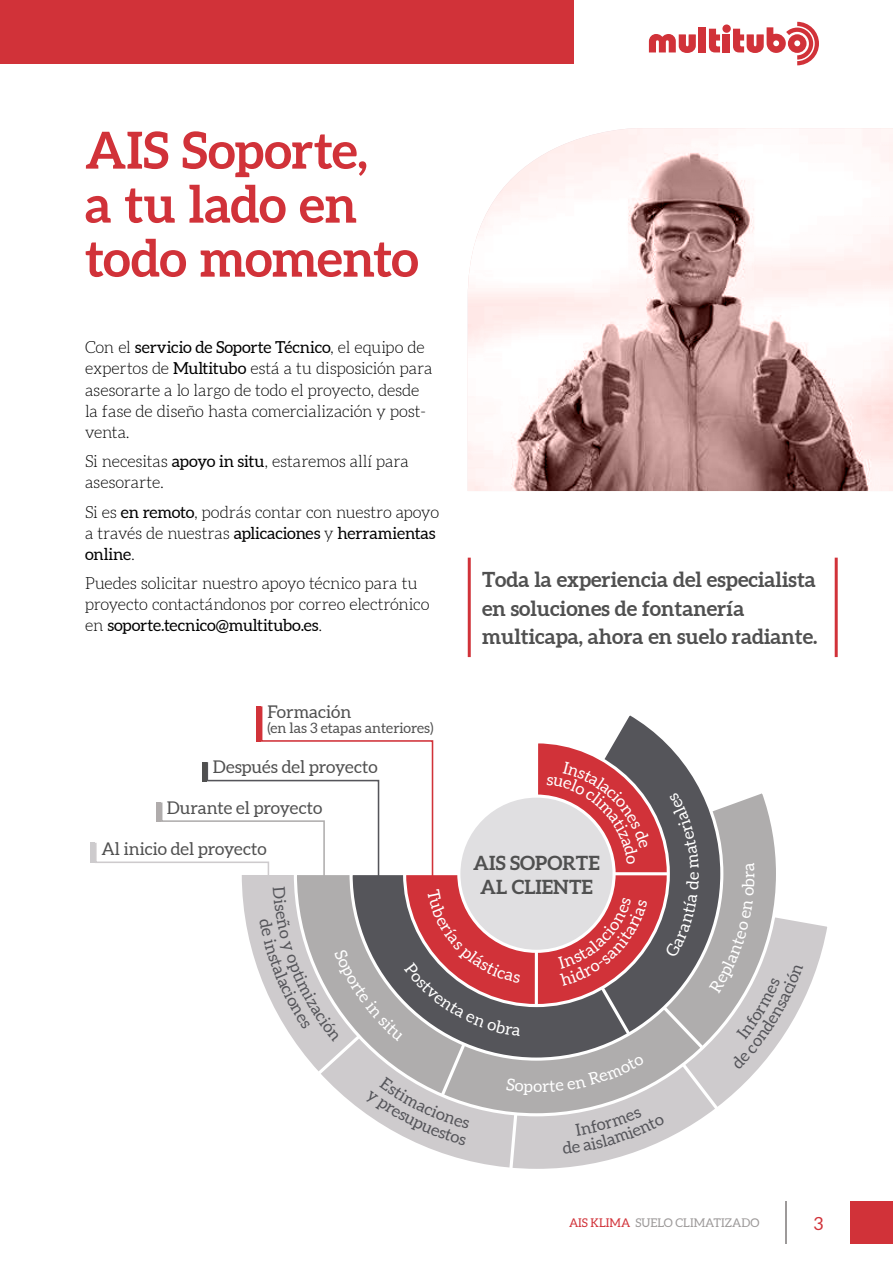
<style>
.page{position:relative;width:893px;height:1263px;background:#fff}
.page>*{position:absolute;margin:0;border:0;box-sizing:border-box;transform-origin:0 0}
.t1{font:700 51px/54px "Aleo";letter-spacing:-.01em;color:#d13239}
.t2{font:700 21px/28.5px "Aleo";color:#505050}
.t3{font:700 19.8px/23.7px "Aleo";color:#505050;text-align:center}
.t4{font:18px "Aleo";color:#d13239}
.t5{font:17.55px "Aleo";color:#505050}
.t6{font:16.65px "Aleo";color:#fff}
.t7{font:300 16.5px/21px "Aleo";letter-spacing:-.01em;color:#000}
.t8{font:14.25px "Aleo";color:#505050}
.t9{font:12px "Aleo";color:#9d9a9a}
.s1{font-weight:400}
.s2{color:#d13239}
</style>
<div class="page">
<hr style="left:468px;top:558px;width:3px;height:99px;background:#d13239">
<hr style="left:835px;top:558px;width:3px;height:99px;background:#d13239">
<img style="left:468px;top:128px;width:425px;height:363px">
<svg style="left:803px;top:922px;width:24px;height:79px"></svg>
<div style="left:90px;top:843px;width:5px;height:20px;background:#cdcbcd"></div>
<div style="left:850px;top:1201px;width:43px;height:43px;background:#d13239"></div>
<hr style="left:785px;top:1201px;width:2px;height:43px;background:#9d9a9a">
<div style="left:722px;top:24px;width:9px;height:9px;background:#d13239;border-radius:50%"></div>
<svg style="left:709px;top:29px;width:11px;height:23px"></svg>
<svg style="left:649px;top:34px;width:47px;height:19px"></svg>
<svg style="left:733px;top:22px;width:86px;height:43px"></svg>
<div style="left:723px;top:34px;width:7px;height:18px;background:#d13239"></div>
<div style="left:699px;top:27px;width:7px;height:25px;background:#d13239"></div>
<div style="left:0;top:0;width:574px;height:64px;background:#d13239"></div>
<svg style="left:94px;top:706px;width:709px;height:463px"></svg>
<h1 class="t1" style="left:85px;top:125px;width:335px">AIS Soporte,<br>a tu lado en todo momento</h1>
<p class="t7" style="left:85px;top:338px;width:349px">Con el <span class="s1">servicio de Soporte Técnico</span>, el equipo de expertos de <span class="s1">Multitubo</span> está a tu disposición para asesorarte a lo largo de todo el proyecto, desde la fase de diseño hasta comercialización y post&shy;venta.</p>
<p class="t7" style="left:85px;top:452px;width:325px">Si necesitas <span class="s1">apoyo in situ</span>, estaremos allí para asesorarte.</p>
<p class="t7" style="left:85px;top:502px;width:356px">Si es <span class="s1">en remoto</span>, podrás contar con nuestro apoyo a través de nuestras <span class="s1">aplicaciones</span> y <span class="s1">herramientas online</span>.</p>
<p class="t7" style="left:85px;top:574px;width:346px">Puedes solicitar nuestro apoyo técnico para tu proyecto contactándonos por correo electrónico en <span class="s1">soporte.tecnico@multitubo.es</span>.</p>
<p class="t5" style="left:267px;top:702px;width:86px">Formación</p>
<p class="t8" style="left:267px;top:719px;width:168px">(en las 3 etapas anteriores)</p>
<p class="t5" style="left:213px;top:757px;width:167px">Después del proyecto</p>
<p class="t5" style="left:167px;top:798px;width:157px">Durante el proyecto</p>
<p class="t5" style="left:101px;top:838px;width:167px">Al inicio del proyecto</p>
<p class="t2" style="left:482px;top:566px;width:337px">Toda la experiencia del especialista en soluciones de fontanería multicapa, ahora en suelo radiante.</p>
<p class="t3" style="left:473px;top:852px;width:128px">AIS SOPORTE<br>AL CLIENTE</p>
<p class="t6" style="left:739px;top:878px;width:9px;rotate:-90deg">r</p>
<p class="t9" style="left:569px;top:1216px;width:192px"><span class="s2">AIS KLIMA</span> SUELO CLIMATIZADO</p>
<p class="t4" style="left:814px;top:1213px;width:11px">3</p>
</div>
